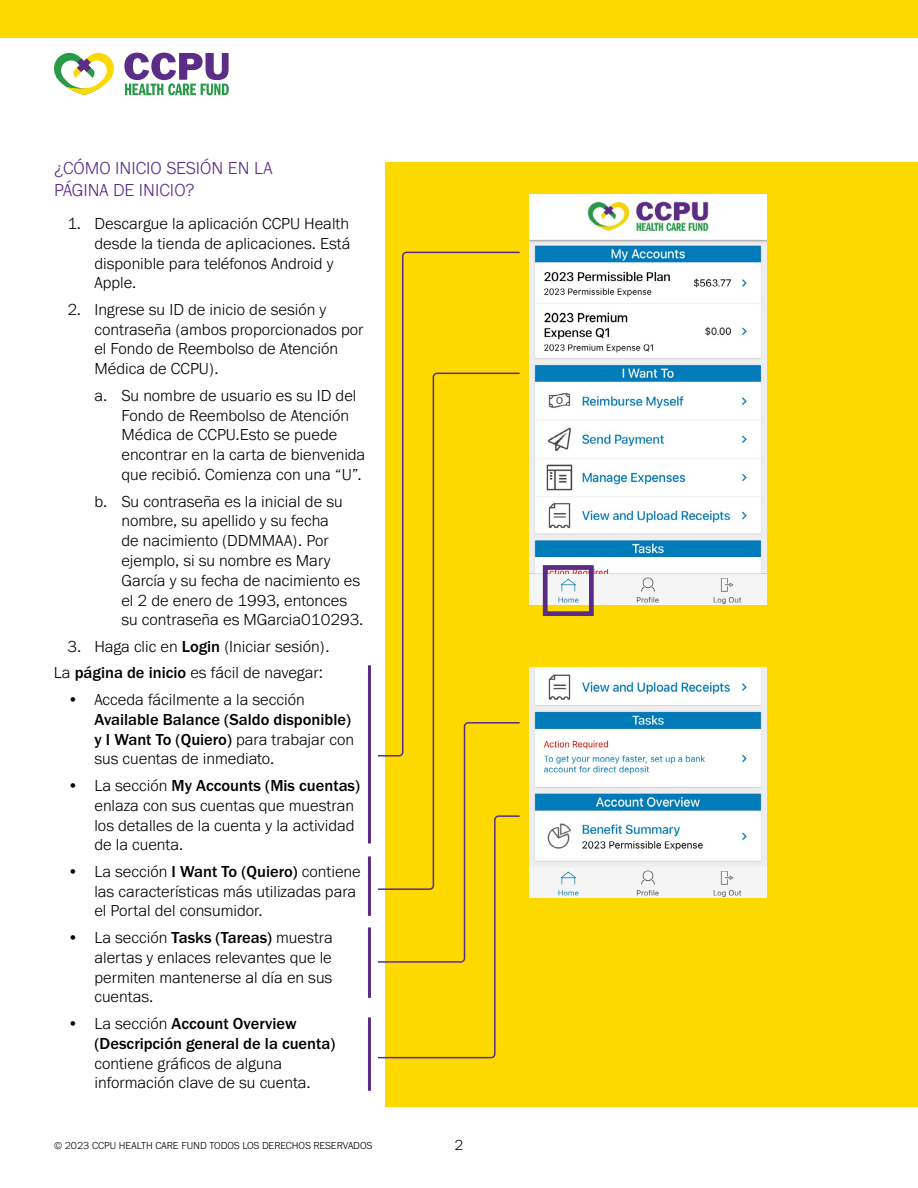
<style>
.page{position:relative;width:918px;height:1188px;background:#fff}
.page>*{position:absolute;margin:0;border:0;box-sizing:border-box;transform-origin:0 0}
.t1{font:300 18px/21.6px "Franklin Gothic URW";color:#5b2c86}
.t2{font:300 16.5px/19.8px "Franklin Gothic URW";color:#000}
.t3{font:500 16.5px/19.8px "Franklin Gothic URW";color:#000}
.t4{font:300 15px "Franklin Gothic URW";color:#000}
.t5{font:300 10.5px "Franklin Gothic URW";color:#000}
.s1{font-weight:500}
.s2{font-weight:300}
</style>
<div class="page">
<svg style="left:124px;top:53px;width:105px;height:42px"></svg>
<svg style="left:54px;top:53px;width:60px;height:42px"></svg>
<div style="left:0;top:0;width:918px;height:38px;background:#fdd900"></div>
<div style="left:385px;top:162px;width:533px;height:945px;background:#fdd900"></div>
<hr style="left:368px;top:856px;width:3px;height:60px;background:#5b2c86">
<hr style="left:368px;top:927px;width:3px;height:71px;background:#5b2c86">
<hr style="left:368px;top:1017px;width:3px;height:74px;background:#5b2c86">
<svg style="left:402px;top:251px;width:118px;height:470px"></svg>
<hr style="left:368px;top:665px;width:3px;height:178px;background:#5b2c86">
<svg style="left:377px;top:721px;width:143px;height:338px"></svg>
<img style="left:529px;top:195px;width:238px;height:409px">
<div style="left:543px;top:565px;width:51px;height:51px;border:5px solid #5b2c86"></div>
<img style="left:529px;top:667px;width:238px;height:231px">
<p class="t1" style="left:54px;top:157px;width:220px">¿CÓMO INICIO SESIÓN EN LA<br>PÁGINA DE INICIO?</p>
<p class="t2" style="left:94px;top:213px;width:258px;text-indent:-27px">1. Descargue la aplicación CCPU Health desde la tienda de aplicaciones. Está disponible para teléfonos Android y<br>Apple.</p>
<p class="t2" style="left:94px;top:299px;width:271px;text-indent:-27px">2. Ingrese su ID de inicio de sesión y contraseña (ambos proporcionados por el Fondo de Reembolso de Atención<br>Médica de CCPU).</p>
<p class="t2" style="left:121px;top:385px;width:245px;text-indent:-27px">a. Su nombre de usuario es su ID del<br>Fondo de Reembolso de Atención<br>Médica de CCPU.Esto se puede encontrar en la carta de bienvenida que recibió. Comienza con una “U”.</p>
<p class="t2" style="left:121px;top:491px;width:244px;text-indent:-27px">b. Su contraseña es la inicial de su nombre, su apellido y su fecha<br>de nacimiento (DDMMAA). Por ejemplo, si su nombre es Mary<br>García y su fecha de nacimiento es el 2 de enero de 1993, entonces su contraseña es MGarcia010293.</p>
<p class="t2" style="left:54px;top:633px;width:277px;line-height:26.5px;text-indent:14px">3. Haga clic en <span class="s1">Login</span> (Iniciar sesión).<br>La <span class="s1">página de inicio</span> es fácil de navegar:</p>
<p class="t2" style="left:67px;top:689px;width:239px">• Acceda fácilmente a la sección</p>
<p class="t3" style="left:94px;top:709px;width:261px">Available Balance (Saldo disponible) y I Want To (Quiero) <span class="s2">para trabajar con sus cuentas de inmediato.</span></p>
<p class="t2" style="left:94px;top:775px;width:267px;text-indent:-27px">• La sección <span class="s1">My Accounts (Mis cuentas) </span>enlaza con sus cuentas que muestran los detalles de la cuenta y la actividad de la cuenta.</p>
<p class="t2" style="left:94px;top:861px;width:268px;text-indent:-27px">• La sección <span class="s1">I Want To (Quiero)</span> contiene las características más utilizadas para el Portal del consumidor.</p>
<p class="t2" style="left:94px;top:927px;width:240px;text-align:justify;text-indent:-27px">• La sección <span class="s1">Tasks (Tareas)</span> muestra alertas y enlaces relevantes que le permiten mantenerse al día en sus cuentas.</p>
<p class="t3" style="left:94px;top:1013px;width:242px;text-indent:-27px"><span class="s2">• La sección</span> Account Overview (Descripción general de la cuenta)</p>
<p class="t2" style="left:94px;top:1053px;width:218px">contiene gráficos de alguna información clave de su cuenta.</p>
<p class="t5" style="left:54px;top:1139px;width:320px">© 2023 CCPU HEALTH CARE FUND TODOS LOS DERECHOS RESERVADOS</p>
<p class="t4" style="left:455px;top:1136px;width:10px">2</p>
</div>
